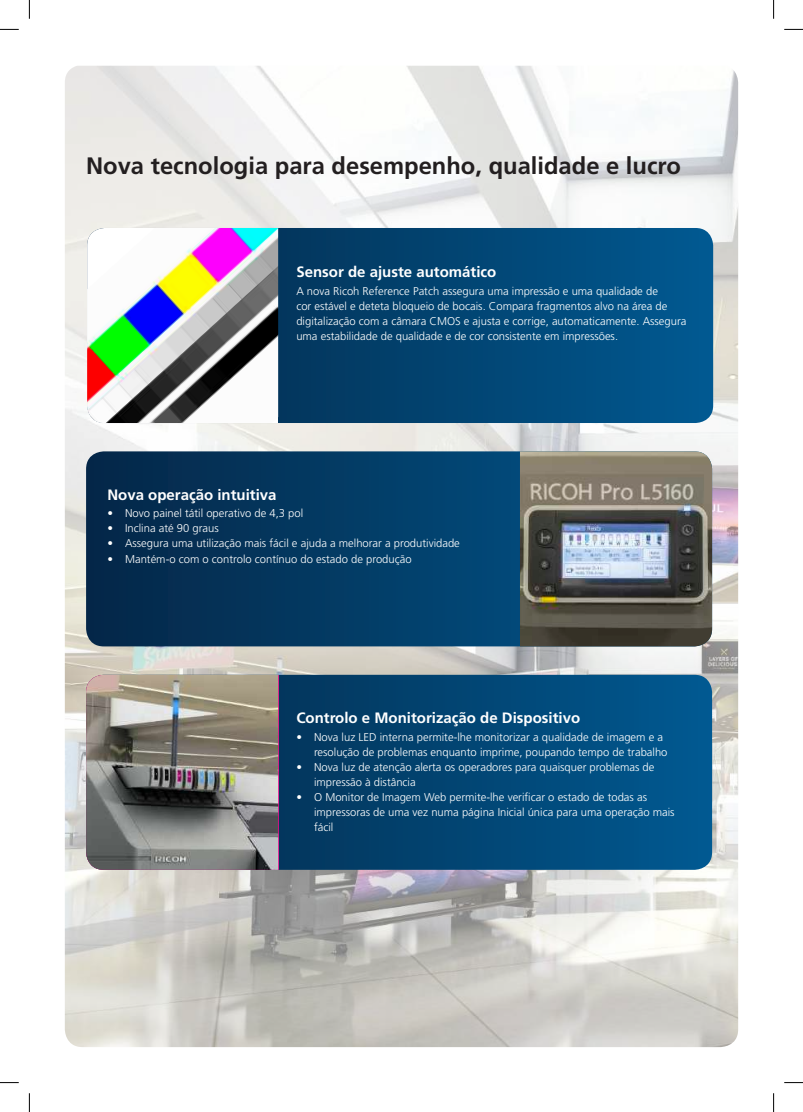
<style>
.page{position:relative;width:803px;height:1112px;background:#fff}
.page>*{position:absolute;margin:0;border:0;box-sizing:border-box;transform-origin:0 0}
.t1{font:700 23.75px "Frutiger";color:#231f20}
.t2{font:700 15px "Frutiger";color:#fff}
.t3{font:300 11.25px/15px "Frutiger";color:#fff}
</style>
<div class="page">
<img style="left:65px;top:66px;width:673px;height:980px">
<svg style="left:278px;top:228px;width:435px;height:195px"></svg>
<img style="left:87px;top:228px;width:191px;height:195px">
<svg style="left:86px;top:451px;width:434px;height:195px"></svg>
<img style="left:520px;top:451px;width:192px;height:195px">
<svg style="left:278px;top:674px;width:434px;height:195px"></svg>
<img style="left:86px;top:674px;width:192px;height:195px">
<svg style="left:0;top:29px;width:19px;height:1px"></svg>
<svg style="left:784px;top:29px;width:19px;height:1px"></svg>
<svg style="left:0;top:1082px;width:19px;height:1px"></svg>
<svg style="left:784px;top:1082px;width:19px;height:1px"></svg>
<svg style="left:29px;top:0;width:1px;height:19px"></svg>
<svg style="left:29px;top:1093px;width:1px;height:18px"></svg>
<svg style="left:773px;top:0;width:1px;height:19px"></svg>
<svg style="left:773px;top:1093px;width:1px;height:18px"></svg>
<h1 class="t1" style="left:86px;top:151px;width:596px">Nova tecnologia para desempenho, qualidade e lucro</h1>
<h2 class="t2" style="left:296px;top:262px;width:202px">Sensor de ajuste automático</h2>
<p class="t3" style="left:296px;top:283px;width:392px">A nova Ricoh Reference Patch assegura uma impressão e uma qualidade de<br>cor estável e deteta bloqueio de bocais. Compara fragmentos alvo na área de digitalização com a câmara CMOS e ajusta e corrige, automaticamente. Assegura uma estabilidade de qualidade e de cor consistente em impressões.</p>
<h2 class="t2" style="left:107px;top:485px;width:171px">Nova operação intuitiva</h2>
<p class="t3" style="left:107px;top:506px;width:197px">• Novo painel tátil operativo de 4,3 pol</p>
<p class="t3" style="left:107px;top:521px;width:113px">• Inclina até 90 graus</p>
<p class="t3" style="left:107px;top:536px;width:354px">• Assegura uma utilização mais fácil e ajuda a melhorar a produtividade</p>
<p class="t3" style="left:107px;top:551px;width:306px">• Mantém-o com o controlo contínuo do estado de produção</p>
<h2 class="t2" style="left:296px;top:708px;width:285px">Controlo e Monitorização de Dispositivo</h2>
<p class="t3" style="left:314px;top:729px;width:355px;text-indent:-18px">• Nova luz LED interna permite-lhe monitorizar a qualidade de imagem e a resolução de problemas enquanto imprime, poupando tempo de trabalho</p>
<p class="t3" style="left:314px;top:759px;width:342px;text-indent:-18px">• Nova luz de atenção alerta os operadores para quaisquer problemas de impressão à distância</p>
<p class="t3" style="left:314px;top:789px;width:362px;text-indent:-18px">• O Monitor de Imagem Web permite-lhe verificar o estado de todas as impressoras de uma vez numa página Inicial única para uma operação mais fácil</p>
</div>
